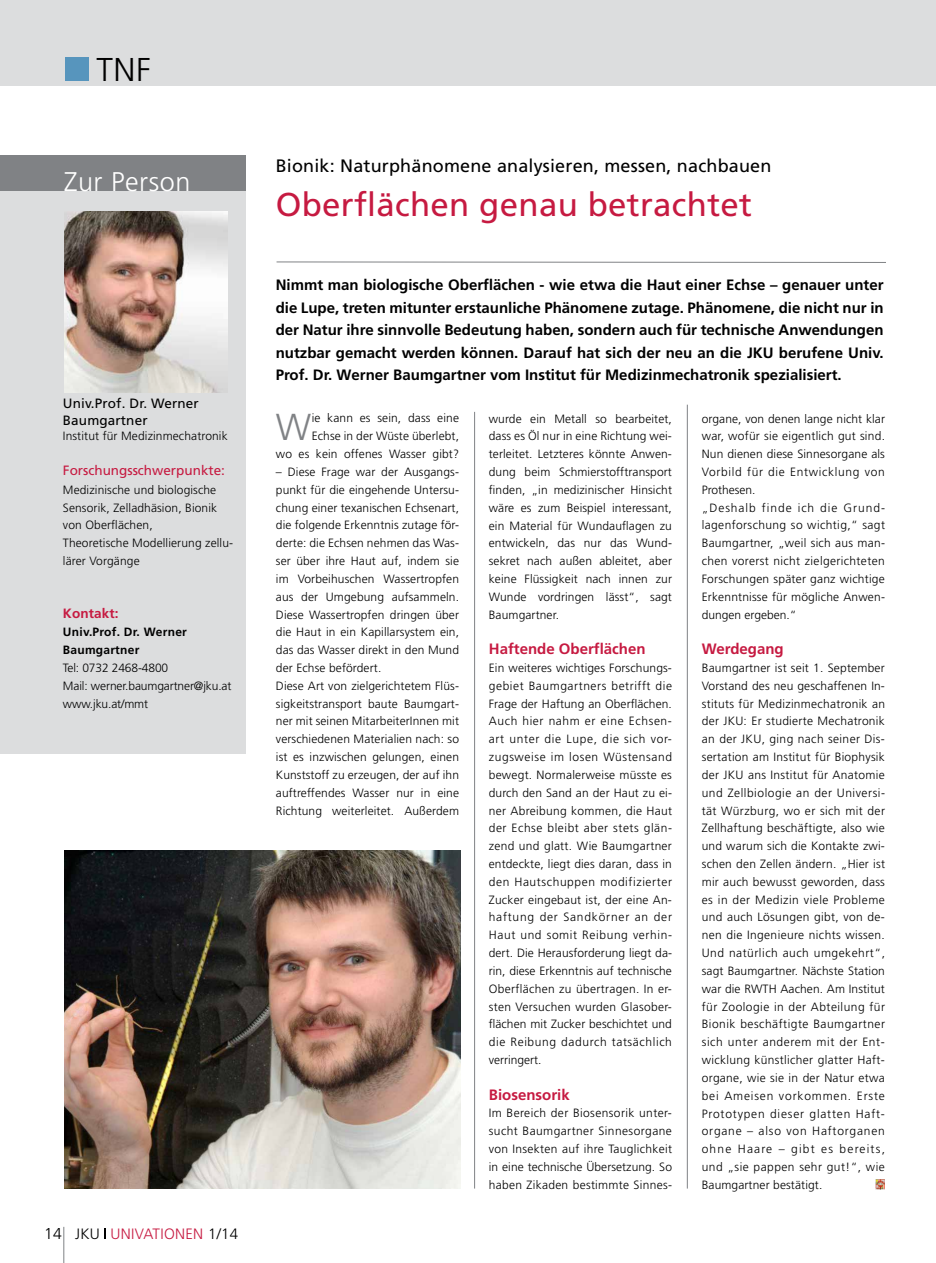
<style>
.page{position:relative;width:936px;height:1263px;background:#fff}
.page>*{position:absolute;margin:0;border:0;box-sizing:border-box;transform-origin:0 0}
.t1{font:300 37.5px "Frutiger LT Std";color:#808285}
.t2{font:33px "Frutiger LT Std";letter-spacing:.01em;color:#c61a41}
.t3{font:300 33px "Frutiger LT Std";color:#000}
.t4{font:300 27px "Frutiger LT Std";letter-spacing:.02em;color:#fff}
.t5{font:18px "Frutiger LT Std";letter-spacing:.01em;color:#000}
.t6{font:700 15px/22.5px "Frutiger LT Std";color:#000;text-align:justify}
.t7{font:700 15px "Frutiger LT Std";color:#c61a41}
.t8{font:300 15px "Frutiger LT Std";letter-spacing:.02em;color:#c61a41}
.t9{font:13.5px/16.5px "Frutiger LT Std";letter-spacing:.01em;color:#000}
.t10{font:13.5px "Frutiger LT Std";color:#c61a41}
.t11{font:700 13.5px "Frutiger LT Std";letter-spacing:.01em;color:#c61a41}
.t12{font:300 12px/17.9px "Frutiger LT Std";letter-spacing:.01em;color:#000;text-align:justify}
.t13{font:300 12px/17.9px "Frutiger LT Std";letter-spacing:-.01em;color:#000}
.t14{font:700 12px/17.9px "Frutiger LT Std";letter-spacing:.02em;color:#000}
.s1{font-size:15.75px;color:#000}
.s2{color:#000}
</style>
<div class="page">
<div style="left:0;top:0;width:935px;height:85px;background:#dcddde"></div>
<hr style="left:64px;top:1227px;width:1px;height:36px;background:#808285">
<hr style="left:474px;top:412px;width:1px;height:776px;background:#808285">
<svg style="left:875px;top:1179px;width:9px;height:10px"></svg>
<hr style="left:687px;top:405px;width:1px;height:783px;background:#808285">
<div style="left:65px;top:58px;width:23px;height:23px;background:#5795bd"></div>
<div style="left:0;top:182px;width:246px;height:572px;background:#dcddde"></div>
<div style="left:0;top:155px;width:246px;height:36px;background:#808285"></div>
<img style="left:64px;top:211px;width:163px;height:182px">
<img style="left:65px;top:850px;width:395px;height:339px">
<svg style="left:276px;top:261px;width:610px;height:2px"></svg>
<h2 class="t3" style="left:96px;top:51px;width:56px">TNF</h2>
<h3 class="t4" style="left:64px;top:166px;width:128px">Zur Person</h3>
<p class="t9" style="left:63px;top:395px;width:137px">Univ.Prof. Dr. Werner<br>Baumgartner</p>
<p class="t12" style="left:63px;top:427px;width:166px">Institut für Medizinmechatronik</p>
<p class="t10" style="left:63px;top:462px;width:163px">Forschungsschwerpunkte:</p>
<p class="t12" style="left:63px;top:481px;width:172px;text-align:left">Medizinische und biologische<br>Sensorik, Zelladhäsion, Bionik von Oberflächen,<br>Theoretische Modellierung zellu&shy;lärer Vorgänge</p>
<p class="t11" style="left:63px;top:606px;width:57px">Kontakt:</p>
<p class="t14" style="left:63px;top:623px;width:125px">Univ.Prof. Dr. Werner<br>Baumgartner</p>
<p class="t13" style="left:63px;top:659px;width:170px">Tel: 0732 2468-4800<br>Mail: werner.baumgartner@jku.at www.jku.at/mmt</p>
<p class="t8" style="left:44px;top:1225px;width:195px"><span class="s1">14</span> <span class="s2">JKU</span> UNIVATIONEN <span class="s2">1/14</span></p>
<h3 class="t5" style="left:276px;top:155px;width:497px">Bionik: Naturphänomene analysieren, messen, nachbauen</h3>
<h2 class="t2" style="left:276px;top:185px;width:478px">Oberflächen genau betrachtet</h2>
<p class="t6" style="left:276px;top:274px;width:609px">Nimmt man biologische Oberflächen - wie etwa die Haut einer Echse – genauer unter die Lupe, treten mitunter erstaunliche Phänomene zutage. Phänomene, die nicht nur in der Natur ihre sinnvolle Bedeutung haben, sondern auch für technische Anwendungen nutzbar gemacht werden können. Darauf hat sich der neu an die JKU berufene Univ.<br>Prof. Dr. Werner Baumgartner vom Institut für Medizinmechatronik spezialisiert.</p>
<p class="t12" style="left:276px;top:410px;width:185px;text-align:right">ie kann es sein, dass eine<br>Echse in der Wüste überlebt,<br>wo es kein offenes Wasser gibt?</p>
<p class="t12" style="left:276px;top:463px;width:185px;text-align:left">– Diese Frage war der Ausgangs&shy;punkt für die eingehende Untersu&shy;chung einer texanischen Echsenart, die folgende Erkenntnis zutage för&shy;derte: die Echsen nehmen das Was&shy;ser über ihre Haut auf, indem sie im Vorbeihuschen Wassertropfen aus der Umgebung aufsammeln.<br>Diese Wassertropfen dringen über die Haut in ein Kapillarsystem ein, das das Wasser direkt in den Mund der Echse befördert.<br>Diese Art von zielgerichtetem Flüs&shy;sigkeitstransport baute Baumgart&shy;ner mit seinen MitarbeiterInnen mit verschiedenen Materialien nach: so ist es inzwischen gelungen, einen Kunststoff zu erzeugen, der auf ihn auftreffendes Wasser nur in eine Richtung weiterleitet. Außerdem</p>
<h1 class="t1" style="left:276px;top:406px;width:37px">W</h1>
<p class="t12" style="left:489px;top:410px;width:185px">wurde ein Metall so bearbeitet, dass es Öl nur in eine Richtung wei&shy;terleitet. Letzteres könnte Anwen&shy;dung beim Schmierstofftransport finden, „in medizinischer Hinsicht wäre es zum Beispiel interessant, ein Material für Wundauflagen zu entwickeln, das nur das Wund&shy;sekret nach außen ableitet, aber keine Flüssigkeit nach innen zur Wunde vordringen lässt“, sagt Baumgartner.</p>
<p class="t7" style="left:489px;top:640px;width:158px">Haftende Oberflächen</p>
<p class="t12" style="left:489px;top:659px;width:185px">Ein weiteres wichtiges Forschungs&shy;gebiet Baumgartners betrifft die Frage der Haftung an Oberflächen.<br>Auch hier nahm er eine Echsen&shy;art unter die Lupe, die sich vor&shy;zugsweise im losen Wüstensand bewegt. Normalerweise müsste es durch den Sand an der Haut zu ei&shy;ner Abreibung kommen, die Haut der Echse bleibt aber stets glän&shy;zend und glatt. Wie Baumgartner entdeckte, liegt dies daran, dass in den Hautschuppen modifizierter Zucker eingebaut ist, der eine An&shy;haftung der Sandkörner an der Haut und somit Reibung verhin&shy;dert. Die Herausforderung liegt da&shy;rin, diese Erkenntnis auf technische Oberflächen zu übertragen. In er&shy;sten Versuchen wurden Glasober&shy;flächen mit Zucker beschichtet und die Reibung dadurch tatsächlich verringert.</p>
<p class="t7" style="left:489px;top:1085px;width:82px">Biosensorik</p>
<p class="t12" style="left:489px;top:1104px;width:185px">Im Bereich der Biosensorik unter&shy;sucht Baumgartner Sinnesorgane von Insekten auf ihre Tauglichkeit in eine technische Übersetzung. So haben Zikaden bestimmte Sinnes-</p>
<p class="t12" style="left:701px;top:410px;width:185px;text-align:left">organe, von denen lange nicht klar war, wofür sie eigentlich gut sind.<br>Nun dienen diese Sinnesorgane als<br>Vorbild für die Entwicklung von<br>Prothesen.<br>„Deshalb finde ich die Grund&shy;lagenforschung so wichtig,“ sagt<br>Baumgartner, „weil sich aus man&shy;chen vorerst nicht zielgerichteten<br>Forschungen später ganz wichtige<br>Erkenntnisse für mögliche Anwen&shy;dungen ergeben.“</p>
<p class="t7" style="left:701px;top:640px;width:83px">Werdegang</p>
<p class="t12" style="left:701px;top:659px;width:185px">Baumgartner ist seit 1. September Vorstand des neu geschaffenen In&shy;stituts für Medizinmechatronik an der JKU: Er studierte Mechatronik an der JKU, ging nach seiner Dis&shy;sertation am Institut für Biophysik der JKU ans Institut für Anatomie und Zellbiologie an der Universi&shy;tät Würzburg, wo er sich mit der Zellhaftung beschäftigte, also wie und warum sich die Kontakte zwi&shy;schen den Zellen ändern. „Hier ist mir auch bewusst geworden, dass es in der Medizin viele Probleme und auch Lösungen gibt, von de&shy;nen die Ingenieure nichts wissen.<br>Und natürlich auch umgekehrt“, sagt Baumgartner. Nächste Station war die RWTH Aachen. Am Institut für Zoologie in der Abteilung für Bionik beschäftigte Baumgartner sich unter anderem mit der Ent&shy;wicklung künstlicher glatter Haft&shy;organe, wie sie in der Natur etwa bei Ameisen vorkommen. Erste Prototypen dieser glatten Haft&shy;organe – also von Haftorganen ohne Haare – gibt es bereits, und „sie pappen sehr gut!“, wie Baumgartner bestätigt.</p>
</div>
